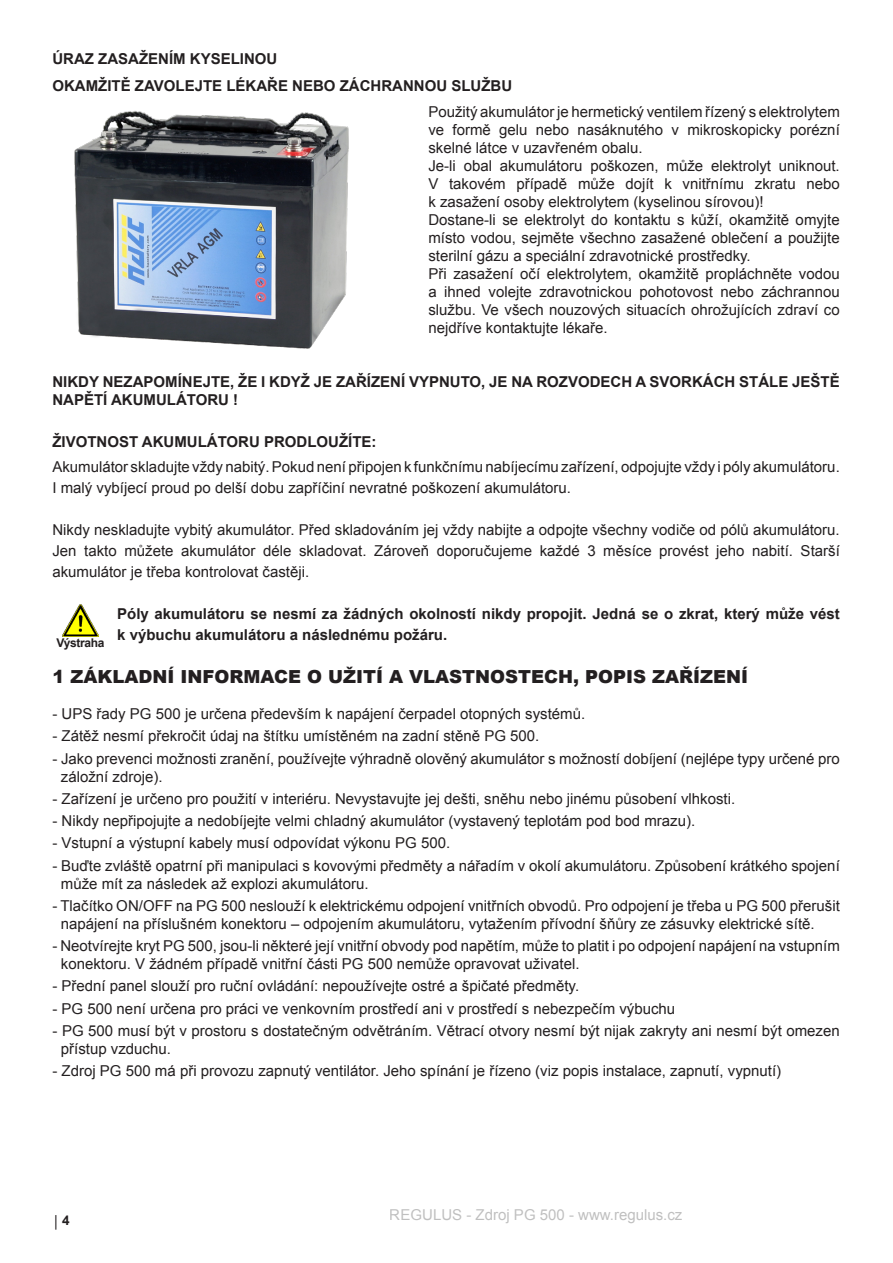
<style>
.page{position:relative;width:893px;height:1263px;background:#fff}
.page>*{position:absolute;margin:0;border:0;box-sizing:border-box;transform-origin:0 0}
.t1{font:900 18px "Arial";color:#231f20}
.t2{font:15px/18px "Arial";color:#231f20}
.t3{font:700 15px/18px "Arial";color:#231f20}
.t4{font:15px "Arial";color:#808080}
.t5{font:700 12px "Arial";letter-spacing:-.03em;color:#231f20}
.t6{font:12px "Arial";color:#231f20}
.s1{font-weight:700;font-size:13.5px}
</style>
<div class="page">
<img style="left:74px;top:111px;width:275px;height:238px">
<img style="left:62px;top:605px;width:37px;height:31px">
<p class="t3" style="left:52px;top:50px;width:226px">ÚRAZ ZASAŽENÍM KYSELINOU</p>
<p class="t3" style="left:52px;top:77px;width:461px">OKAMŽITĚ ZAVOLEJTE LÉKAŘE NEBO ZÁCHRANNOU SLUŽBU</p>
<p class="t2" style="left:428px;top:103px;width:413px;text-align:justify">Použitý akumulátor je hermetický ventilem řízený s elektrolytem ve formě gelu nebo nasáknutého v mikroskopicky porézní skelné látce v uzavřeném obalu.</p>
<p class="t2" style="left:428px;top:157px;width:413px;text-align:justify">Je-li obal akumulátoru poškozen, může elektrolyt uniknout.<br>V takovém případě může dojít k vnitřnímu zkratu nebo k zasažení osoby elektrolytem (kyselinou sírovou)!</p>
<p class="t2" style="left:428px;top:211px;width:413px;text-align:justify">Dostane-li se elektrolyt do kontaktu s kůží, okamžitě omyjte místo vodou, sejměte všechno zasažené oblečení a použijte sterilní gázu a speciální zdravotnické prostředky.</p>
<p class="t2" style="left:428px;top:265px;width:413px;text-align:justify">Při zasažení očí elektrolytem, okamžitě propláchněte vodou a ihned volejte zdravotnickou pohotovost nebo záchrannou službu. Ve všech nouzových situacích ohrožujících zdraví co nejdříve kontaktujte lékaře.</p>
<p class="t3" style="left:52px;top:373px;width:789px">NIKDY NEZAPOMÍNEJTE, ŽE I KDYŽ JE ZAŘÍZENÍ VYPNUTO, JE NA ROZVODECH A SVORKÁCH STÁLE JEŠTĚ<br>NAPĚTÍ AKUMULÁTORU !</p>
<p class="t3" style="left:52px;top:433px;width:326px">ŽIVOTNOST AKUMULÁTORU PRODLOUŽÍTE:</p>
<p class="t2" style="left:52px;top:457px;width:789px;line-height:21px">Akumulátor skladujte vždy nabitý. Pokud není připojen k funkčnímu nabíjecímu zařízení, odpojujte vždy i póly akumulátoru.<br>I malý vybíjecí proud po delší dobu zapříčiní nevratné poškození akumulátoru.</p>
<p class="t2" style="left:52px;top:520px;width:789px;line-height:21px;text-align:justify">Nikdy neskladujte vybitý akumulátor. Před skladováním jej vždy nabijte a odpojte všechny vodiče od pólů akumulátoru.<br>Jen takto můžete akumulátor déle skladovat. Zároveň doporučujeme každé 3 měsíce provést jeho nabití. Starší akumulátor je třeba kontrolovat častěji.</p>
<p class="t3" style="left:117px;top:604px;width:724px;line-height:21px">Póly akumulátoru se nesmí za žádných okolností nikdy propojit. Jedná se o zkrat, který může vést k výbuchu akumulátoru a následnému požáru.</p>
<p class="t1" style="left:52px;top:663px;width:697px">1 ZÁKLADNÍ INFORMACE O UŽITÍ A VLASTNOSTECH, POPIS ZAŘÍZENÍ</p>
<p class="t2" style="left:52px;top:705px;width:534px">- UPS řady PG 500 je určena především k napájení čerpadel otopných systémů.</p>
<p class="t2" style="left:52px;top:727px;width:488px">- Zátěž nesmí překročit údaj na štítku umístěném na zadní stěně PG 500.</p>
<p class="t2" style="left:61px;top:749px;width:780px;text-indent:-9px">- Jako prevenci možnosti zranění, používejte výhradně olověný akumulátor s možností dobíjení (nejlépe typy určené pro záložní zdroje).</p>
<p class="t2" style="left:52px;top:790px;width:684px">- Zařízení je určeno pro použití v interiéru. Nevystavujte jej dešti, sněhu nebo jinému působení vlhkosti.</p>
<p class="t2" style="left:52px;top:812px;width:644px">- Nikdy nepřipojujte a nedobíjejte velmi chladný akumulátor (vystavený teplotám pod bod mrazu).</p>
<p class="t2" style="left:52px;top:834px;width:399px">- Vstupní a výstupní kabely musí odpovídat výkonu PG 500.</p>
<p class="t2" style="left:61px;top:856px;width:780px;text-indent:-9px">- Buďte zvláště opatrní při manipulaci s kovovými předměty a nářadím v okolí akumulátoru. Způsobení krátkého spojení může mít za následek až explozi akumulátoru.</p>
<p class="t2" style="left:61px;top:897px;width:780px;text-indent:-9px">- Tlačítko ON/OFF na PG 500 neslouží k elektrickému odpojení vnitřních obvodů. Pro odpojení je třeba u PG 500 přerušit napájení na příslušném konektoru – odpojením akumulátoru, vytažením přívodní šňůry ze zásuvky elektrické sítě.</p>
<p class="t2" style="left:61px;top:937px;width:780px;text-indent:-9px">- Neotvírejte kryt PG 500, jsou-li některé její vnitřní obvody pod napětím, může to platit i po odpojení napájení na vstupním konektoru. V žádném případě vnitřní části PG 500 nemůže opravovat uživatel.</p>
<p class="t2" style="left:52px;top:977px;width:528px">- Přední panel slouží pro ruční ovládání: nepoužívejte ostré a špičaté předměty.</p>
<p class="t2" style="left:52px;top:999px;width:624px">- PG 500 není určena pro práci ve venkovním prostředí ani v prostředí s nebezpečím výbuchu</p>
<p class="t2" style="left:61px;top:1022px;width:780px;text-indent:-9px">- PG 500 musí být v prostoru s dostatečným odvětráním. Větrací otvory nesmí být nijak zakryty ani nesmí být omezen přístup vzduchu.</p>
<p class="t2" style="left:52px;top:1062px;width:730px">- Zdroj PG 500 má při provozu zapnutý ventilátor. Jeho spínání je řízeno (viz popis instalace, zapnutí, vypnutí)</p>
<p class="t5" style="left:56px;top:635px;width:50px">Výstraha</p>
<p class="t6" style="left:53px;top:1214px;width:18px">│<span class="s1">4</span></p>
<p class="t4" style="left:390px;top:1205px;width:294px">REGULUS - Zdroj PG 500 - www.regulus.cz</p>
</div>
